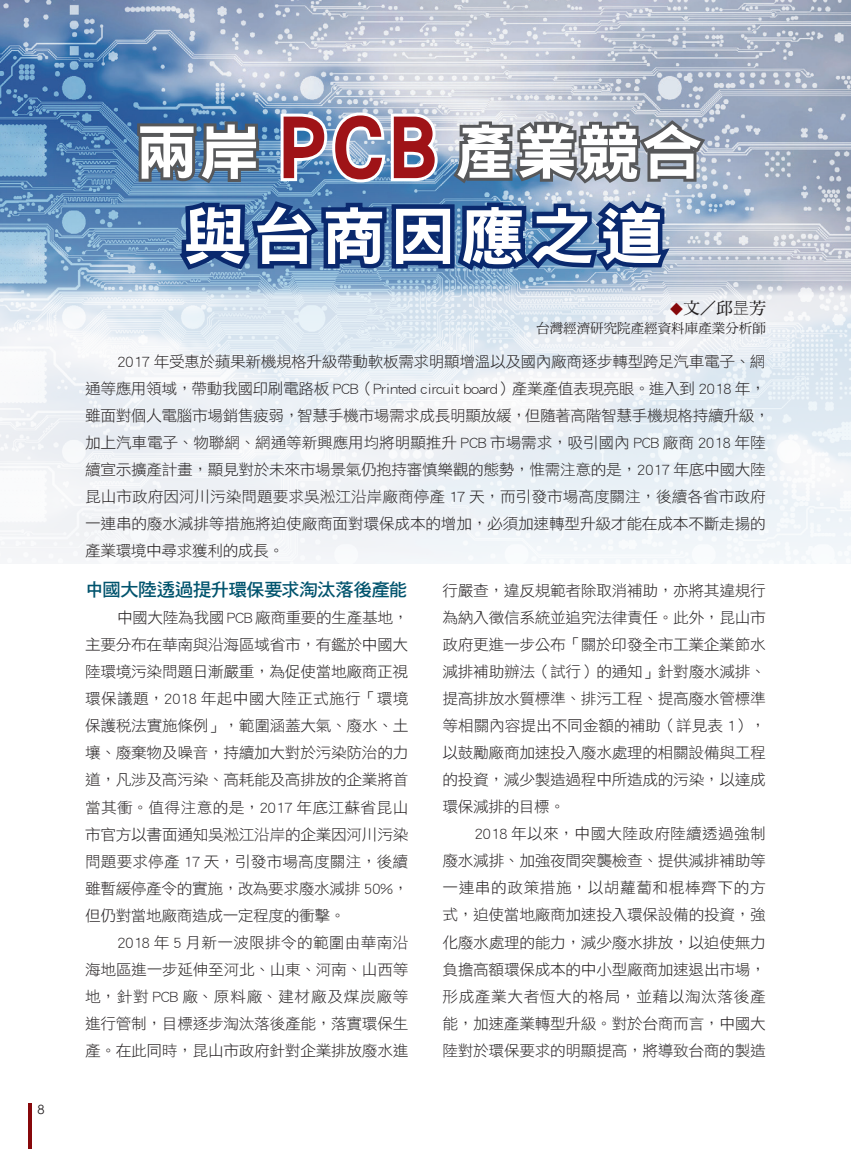
<style>
.page{position:relative;width:851px;height:1149px;background:#fff}
.page>*{position:absolute;margin:0;border:0;box-sizing:border-box;transform-origin:0 0}
.t1{font:63px "DF Hei Std W9";letter-spacing:.08em;color:#fff}
.t2{font:60px "DF Hei Std W9";letter-spacing:.025em;color:#fff}
.t3{font:18.15px "DF Hei Std W7";letter-spacing:-.045em;color:#00536d}
.t4{font:16.5px "DF Ming Std W7";color:#231f20}
.t5{font:15.3px/27px "DF Hei Std W3";letter-spacing:-.025em;color:#231f20;text-align:justify}
.t6{font:13.5px "DF Ming Std W5";color:#231f20}
.t7{font:12.75px "Century Gothic";color:#231f20}
.s1{font-size:93px;color:#9f1317}
.s2{font-family:"DF Ming Std W9";font-size:13.5px;color:#87080b}
.s3{font-family:"Microsoft Jheng Hei";font-weight:300}
</style>
<div class="page">
<img style="left:0;top:0;width:850px;height:279px">
<svg style="left:0;top:279px;width:850px;height:285px;fill:#edf1f6"></svg>
<svg style="left:134px;top:109px;width:576px;height:169px"></svg>
<hr style="left:28px;top:1103px;width:3px;height:45px;background:#87080b">
<p class="t7" style="left:38px;top:1100px;width:9px">8</p>
<h2 class="t2" style="left:136px;top:119px;width:568px">兩岸 <span class="s1">PCB</span> 產業競合</h2>
<h1 class="t1" style="left:183px;top:201px;width:482px">與台商因應之道</h1>
<p class="t4" style="left:669px;top:299px;width:97px"><span class="s2">◆</span>文／邱<span class="s3">昰</span>芳</p>
<p class="t6" style="left:536px;top:321px;width:231px">台灣經濟研究院產經資料庫產業分析師</p>
<p class="t5" style="left:85px;top:347px;width:686px;text-align:left;text-indent:32px">2017 年受惠於蘋果新機規格升級帶動軟板需求明顯增溫以及國內廠商逐步轉型跨足汽車電子、網通等應用領域，帶動我國印刷電路板 PCB（Printed circuit board）產業產值表現亮眼。進入到 2018 年，雖面對個人電腦市場銷售疲弱，智慧手機市場需求成長明顯放緩，但隨著高階智慧手機規格持續升級，加上汽車電子、物聯網、網通等新興應用均將明顯推升 PCB 市場需求，吸引國內 PCB 廠商 2018 年陸續宣示擴產計畫，顯見對於未來市場景氣仍抱持審慎樂觀的態勢，惟需注意的是，2017 年底中國大陸昆山市政府因河川污染問題要求吳淞江沿岸廠商停產 17 天，而引發市場高度關注，後續各省市政府一連串的廢水減排等措施將迫使廠商面對環保成本的增加，必須加速轉型升級才能在成本不斷走揚的產業環境中尋求獲利的成長。</p>
<p class="t3" style="left:85px;top:579px;width:324px">中國大陸透過提升環保要求淘汰落後產能</p>
<p class="t5" style="left:85px;top:604px;width:325px;text-indent:32px">中國大陸為我國 PCB 廠商重要的生產基地，主要分布在華南與沿海區域省市，有鑑於中國大陸環境污染問題日漸嚴重，為促使當地廠商正視環保議題，2018 年起中國大陸正式施行「環境保護稅法實施條例」，範圍涵蓋大氣、廢水、土壤、廢棄物及噪音，持續加大對於污染防治的力道，凡涉及高污染、高耗能及高排放的企業將首當其衝。值得注意的是，2017 年底江蘇省昆山市官方以書面通知吳淞江沿岸的企業因河川污染問題要求停產 17 天，引發市場高度關注，後續雖暫緩停產令的實施，改為要求廢水減排 50%，但仍對當地廠商造成一定程度的衝擊。</p>
<p class="t5" style="left:85px;top:928px;width:325px;text-indent:32px">2018 年 5 月新一波限排令的範圍由華南沿海地區進一步延伸至河北、山東、河南、山西等地，針對 PCB 廠、原料廠、建材廠及煤炭廠等進行管制，目標逐步淘汰落後產能，落實環保生產。在此同時，昆山市政府針對企業排放廢水進</p>
<p class="t5" style="left:442px;top:577px;width:325px">行嚴查，違反規範者除取消補助，亦將其違規行為納入徵信系統並追究法律責任。此外，昆山市政府更進一步公布「關於印發全市工業企業節水減排補助辦法（試行）的通知」針對廢水減排、提高排放水質標準、排污工程、提高廢水管標準等相關內容提出不同金額的補助（詳見表 1），以鼓勵廠商加速投入廢水處理的相關設備與工程的投資，減少製造過程中所造成的污染，以達成環保減排的目標。</p>
<p class="t5" style="left:442px;top:819px;width:325px;text-indent:32px">2018 年以來，中國大陸政府陸續透過強制廢水減排、加強夜間突襲檢查、提供減排補助等一連串的政策措施，以胡蘿蔔和棍棒齊下的方式，迫使當地廠商加速投入環保設備的投資，強化廢水處理的能力，減少廢水排放，以迫使無力負擔高額環保成本的中小型廠商加速退出市場，形成產業大者恆大的格局，並藉以淘汰落後產能，加速產業轉型升級。對於台商而言，中國大陸對於環保要求的明顯提高，將導致台商的製造</p>
</div>
